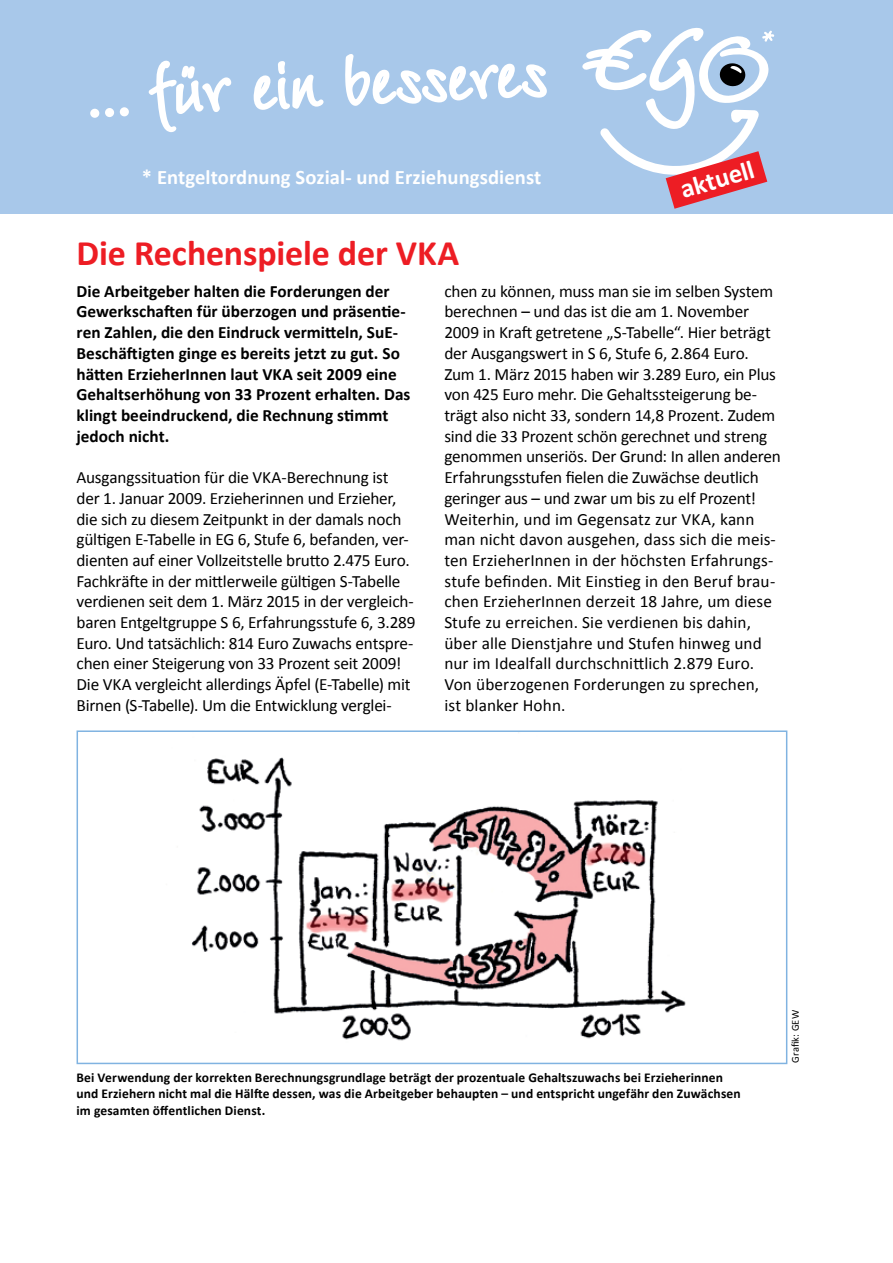
<style>
.page{position:relative;width:893px;height:1263px;background:#fff}
.page>*{position:absolute;margin:0;border:0;box-sizing:border-box;transform-origin:0 0}
.t1{font:700 36px "Calibri";letter-spacing:-.005em;color:#ed1d24}
.t2{font:700 26.55px "Calibri";color:#fff}
.t3{font:700 20.7px "Calibri";letter-spacing:.005em;color:#fff}
.t4{font:17.25px/20.7px "Calibri";letter-spacing:-.01em;color:#000}
.t5{font:700 17.25px/20.7px "Calibri";color:#000}
.t6{font:700 13.5px/16.5px "Calibri";letter-spacing:.01em;color:#000}
.t7{font:10.5px "Calibri";letter-spacing:.015em;color:#000}
</style>
<div class="page">
<div style="left:0;top:0;width:893px;height:214px;background:#a8c8ea"></div>
<div style="left:90px;top:109px;width:9px;height:9px;border:3px solid #fff;border-radius:50%"></div>
<div style="left:105px;top:108px;width:9px;height:9px;border:3px solid #fff;border-radius:50%"></div>
<div style="left:120px;top:107px;width:9px;height:9px;border:3px solid #fff;border-radius:50%"></div>
<svg style="left:148px;top:60px;width:84px;height:72px"></svg>
<svg style="left:254px;top:61px;width:70px;height:49px"></svg>
<svg style="left:345px;top:54px;width:202px;height:52px"></svg>
<svg style="left:582px;top:28px;width:193px;height:181px"></svg>
<img style="left:191px;top:757px;width:495px;height:284px">
<div style="left:77px;top:730px;width:710px;height:334px;border:2px solid #80b3e1"></div>
<p class="t3" style="left:142px;top:164px;width:401px">* Entgeltordnung Sozial- und Erziehungsdienst</p>
<h2 class="t2" style="left:676px;top:173px;width:77px;rotate:-16deg">aktuell</h2>
<h1 class="t1" style="left:77px;top:230px;width:384px">Die Rechenspiele der VKA</h1>
<p class="t5" style="left:77px;top:281px;width:335px">Die Arbeitgeber halten die Forderungen der Gewerkschaften für überzogen und präsentie&shy;ren Zahlen, die den Eindruck vermitteln, SuE-Beschäftigten ginge es bereits jetzt zu gut. So hätten ErzieherInnen laut VKA seit 2009 eine Gehaltserhöhung von 33 Prozent erhalten. Das klingt beeindruckend, die Rechnung stimmt jedoch nicht.</p>
<p class="t4" style="left:77px;top:467px;width:340px">Ausgangssituation für die VKA-Berechnung ist der 1. Januar 2009. Erzieherinnen und Erzieher, die sich zu diesem Zeitpunkt in der damals noch gültigen E-Tabelle in EG 6, Stufe 6, befanden, ver&shy;dienten auf einer Vollzeitstelle brutto 2.475 Euro.<br>Fachkräfte in der mittlerweile gültigen S-Tabelle verdienen seit dem 1. März 2015 in der vergleich&shy;baren Entgeltgruppe S 6, Erfahrungsstufe 6, 3.289<br>Euro. Und tatsächlich: 814 Euro Zuwachs entspre&shy;chen einer Steigerung von 33 Prozent seit 2009!<br>Die VKA vergleicht allerdings Äpfel (E-Tabelle) mit Birnen (S-Tabelle). Um die Entwicklung verglei-</p>
<p class="t4" style="left:444px;top:281px;width:338px">chen zu können, muss man sie im selben System berechnen – und das ist die am 1. November 2009 in Kraft getretene „S-Tabelle“. Hier beträgt der Ausgangswert in S 6, Stufe 6, 2.864 Euro.<br>Zum 1. März 2015 haben wir 3.289 Euro, ein Plus von 425 Euro mehr. Die Gehaltssteigerung be&shy;trägt also nicht 33, sondern 14,8 Prozent. Zudem sind die 33 Prozent schön gerechnet und streng genommen unseriös. Der Grund: In allen anderen Erfahrungsstufen fielen die Zuwächse deutlich geringer aus – und zwar um bis zu elf Prozent!<br>Weiterhin, und im Gegensatz zur VKA, kann man nicht davon ausgehen, dass sich die meis&shy;ten ErzieherInnen in der höchsten Erfahrungs&shy;stufe befinden. Mit Einstieg in den Beruf brau&shy;chen ErzieherInnen derzeit 18 Jahre, um diese Stufe zu erreichen. Sie verdienen bis dahin, über alle Dienstjahre und Stufen hinweg und nur im Idealfall durchschnittlich 2.879 Euro.<br>Von überzogenen Forderungen zu sprechen,<br>ist blanker Hohn.</p>
<p class="t6" style="left:77px;top:1069px;width:666px">Bei Verwendung der korrekten Berechnungsgrundlage beträgt der prozentuale Gehaltszuwachs bei Erzieherinnen und Erziehern nicht mal die Hälfte dessen, was die Arbeitgeber behaupten – und entspricht ungefähr den Zuwächsen im gesamten öffentlichen Dienst.</p>
<p class="t7" style="left:789px;top:1063px;width:55px;rotate:-90deg">Grafik: GEW</p>
</div>
